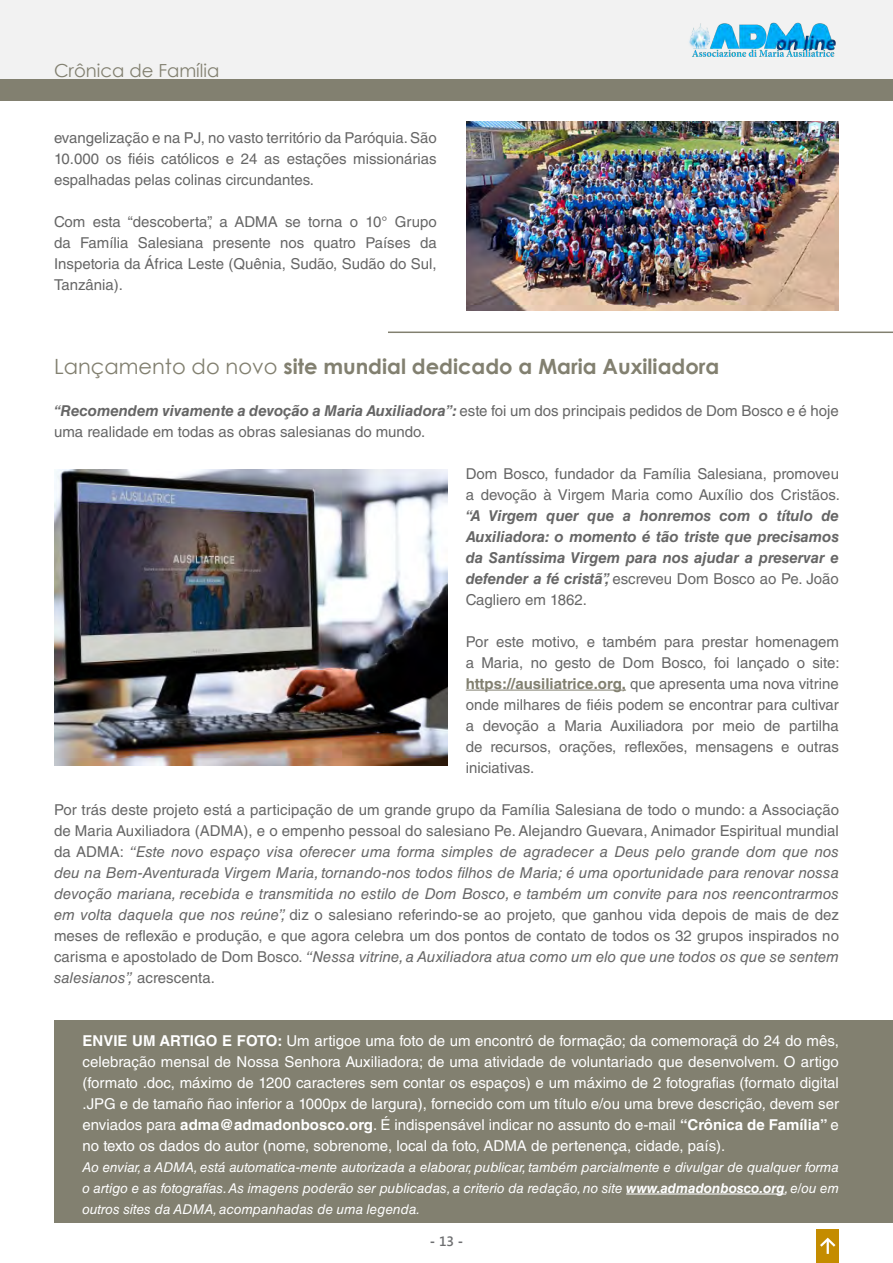
<style>
.page{position:relative;width:893px;height:1263px;background:#fff}
.page>*{position:absolute;margin:0;border:0;box-sizing:border-box;transform-origin:0 0}
.t1{font:700 21px "Century Gothic";color:#828070}
.t2{font:18px "Century Gothic";color:#828070}
.t3{font:15px/21px "Helvetica LT Std";color:#666;text-align:justify}
.t4{font:15px/21px "Helvetica LT Std";color:#fff;text-align:justify}
.t5{font:italic 700 15px/21px "Helvetica LT Std";color:#666;text-align:justify}
.t6{font:italic 13.5px/21px "Helvetica LT Std";color:#fff;text-align:justify}
.t7{font:700 13.5px "Segoe UI";color:#6d6e70}
.s1{font-weight:400}
.s2{font-weight:700;font-style:italic}
.s3{font-weight:400;font-style:normal}
.s4{font-weight:700;color:#828070}
.s5{font-style:italic}
.s6{font-weight:700}
.s7{font-weight:600}
</style>
<div class="page">
<div style="left:0;top:0;width:893px;height:80px;background:#f2f2f2"></div>
<img style="left:689px;top:22px;width:147px;height:35px">
<div style="left:816px;top:1229px;width:23px;height:34px;background:#c48c00"></div>
<svg style="left:820px;top:1237px;width:16px;height:17px"></svg>
<div style="left:0;top:80px;width:893px;height:20px;background:#828070"></div>
<div style="left:54px;top:1020px;width:839px;height:203px;background:#828070"></div>
<hr style="left:466px;top:690px;width:160px;height:1px;background:#828070">
<hr style="left:388px;top:331px;width:505px;height:2px;background:#828070">
<img style="left:466px;top:122px;width:373px;height:188px">
<img style="left:54px;top:469px;width:394px;height:296px">
<hr style="left:626px;top:1194px;width:159px;height:1px;background:#fff">
<p class="t2" style="left:54px;top:59px;width:167px">Crônica de Família</p>
<p class="t3" style="left:54px;top:127px;width:384px">evangelização e na PJ, no vasto território da Paróquia. São 10.000 os fiéis católicos e 24 as estações missionárias espalhadas pelas colinas circundantes.</p>
<p class="t3" style="left:54px;top:211px;width:384px">Com esta “descoberta”, a ADMA se torna o 10° Grupo da Família Salesiana presente nos quatro Países da Inspetoria da África Leste (Quênia, Sudão, Sudão do Sul, Tanzânia).</p>
<p class="t1" style="left:54px;top:353px;width:667px"><span class="s1">Lançamento do novo</span> site mundial dedicado a Maria Auxiliadora</p>
<p class="t3" style="left:54px;top:400px;width:786px"><span class="s2">“Recomendem vivamente a devoção a Maria Auxiliadora”:</span> este foi um dos principais pedidos de Dom Bosco e é hoje uma realidade em todas as obras salesianas do mundo.</p>
<p class="t5" style="left:466px;top:462px;width:376px"><span class="s3">Dom Bosco, fundador da Família Salesiana, promoveu a devoção à Virgem Maria como Auxílio dos Cristãos. </span>“A Virgem quer que a honremos com o título de Auxiliadora: o momento é tão triste que precisamos da Santíssima Virgem para nos ajudar a preservar e defender a fé cristã”, <span class="s3">escreveu Dom Bosco ao Pe. João Cagliero em 1862.</span></p>
<p class="t3" style="left:466px;top:631px;width:375px">Por este motivo, e também para prestar homenagem a Maria, no gesto de Dom Bosco, foi lançado o site: <span class="s4">https://ausiliatrice.org,</span> que apresenta uma nova vitrine onde milhares de fiéis podem se encontrar para cultivar a devoção a Maria Auxiliadora por meio de partilha de recursos, orações, reflexões, mensagens e outras iniciativas.</p>
<p class="t3" style="left:54px;top:799px;width:787px">Por trás deste projeto está a participação de um grande grupo da Família Salesiana de todo o mundo: a Associação de Maria Auxiliadora (ADMA), e o empenho pessoal do salesiano Pe. Alejandro Guevara, Animador Espiritual mundial da ADMA: <span class="s5">“Este novo espaço visa oferecer uma forma simples de agradecer a Deus pelo grande dom que nos deu na Bem-Aventurada Virgem Maria, tornando-nos todos filhos de Maria; é uma oportunidade para renovar nossa devoção mariana, recebida e transmitida no estilo de Dom Bosco, e também um convite para nos reencontrarmos em volta daquela que nos reúne”,</span> diz o salesiano referindo-se ao projeto, que ganhou vida depois de mais de dez meses de reflexão e produção, e que agora celebra um dos pontos de contato de todos os 32 grupos inspirados no carisma e apostolado de Dom Bosco. <span class="s5">“Nessa vitrine, a Auxiliadora atua como um elo que une todos os que se sentem salesianos”,</span> acrescenta.</p>
<p class="t4" style="left:82px;top:1030px;width:758px"><span class="s6">ENVIE UM ARTIGO E FOTO:</span> Um artigoe uma foto de um encontró de formação; da comemoraçã do 24 do mês, celebração mensal de Nossa Senhora Auxiliadora; de uma atividade de voluntariado que desenvolvem. O artigo (formato .doc, máximo de 1200 caracteres sem contar os espaços) e um máximo de 2 fotografias (formato digital .JPG e de tamaño ñao inferior a 1000px de largura), fornecido com um título e/ou uma breve descrição, devem ser enviados para <span class="s6">adma@admadonbosco.org</span>. É indispensável indicar no assunto do e-mail <span class="s6">“Crônica de Família”</span> e no texto os dados do autor (nome, sobrenome, local da foto, ADMA de pertenença, cidade, país).</p>
<p class="t6" style="left:82px;top:1156px;width:758px">Ao enviar, a ADMA, está automatica-mente autorizada a elaborar, publicar, também parcialmente e divulgar de qualquer forma o artigo e as fotografías. As imagens poderão ser publicadas, a criterio da redação, no site <span class="s6">www.admadonbosco.org</span>, e/ou em outros sites da ADMA, acompanhadas de uma legenda.</p>
<p class="t7" style="left:430px;top:1229px;width:35px">- <span class="s7">13</span> -</p>
</div>
